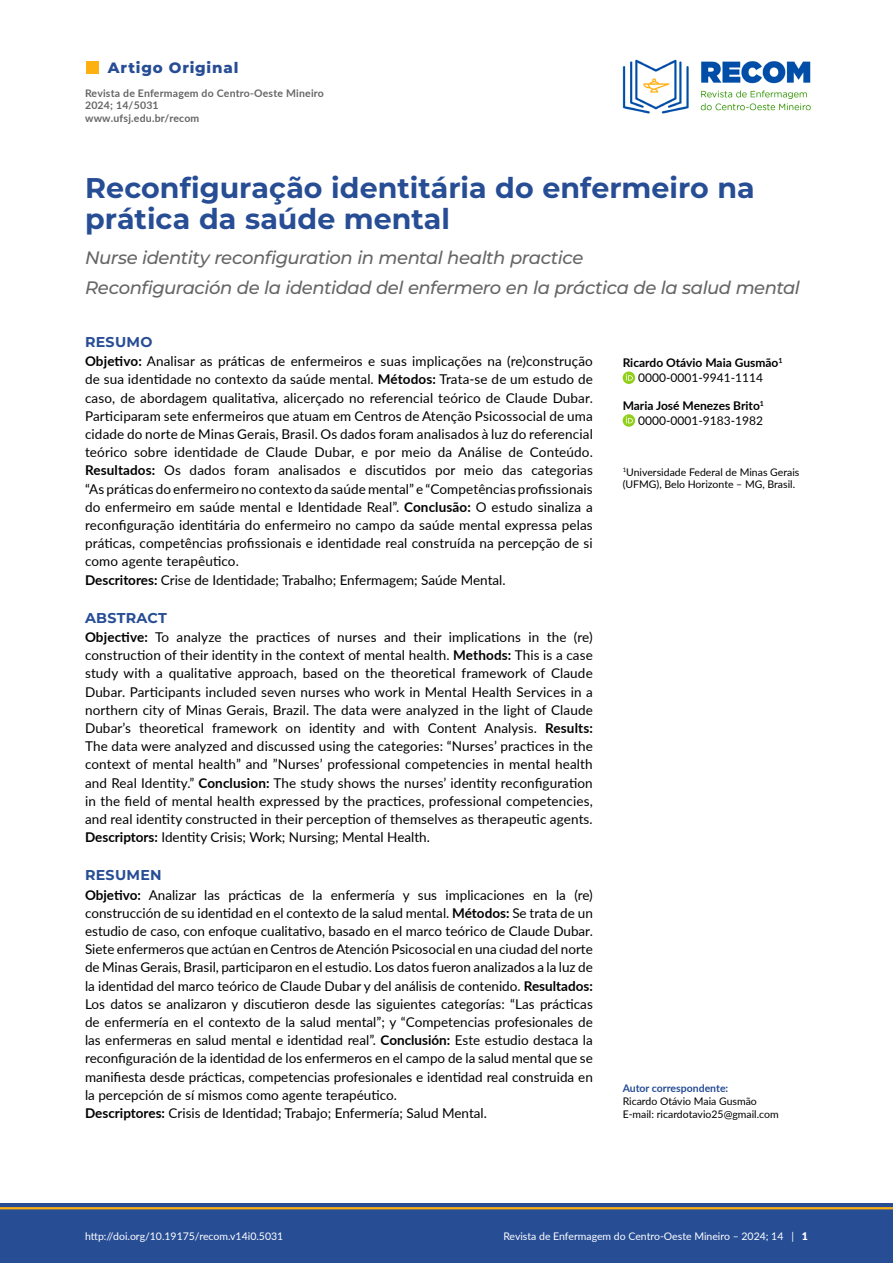
<style>
.page{position:relative;width:893px;height:1263px;background:#fff}
.page>*{position:absolute;margin:0;border:0;box-sizing:border-box;transform-origin:0 0}
.Titulo{font:700 28.5px/31.5px "Montserrat";color:#274d95}
.Tit_Estrangeiro{font:italic 500 18px "Montserrat";letter-spacing:-.025em;color:#666}
.Seção{font:800 15px "Montserrat";letter-spacing:.055em;color:#274d95}
.Tit_Resumo_Abstract_Resumen{font:700 14.25px "Montserrat";letter-spacing:.02em;color:#274d95}
.Resumo_Abstract_Resumen_txt{font:13.5px/18.1px "Lato";letter-spacing:.01em;color:#000;text-align:justify}
.Descritores_Keywords_Descriptor{font:13.5px "Lato";color:#000}
.Autor{font:700 12px "Lato";color:#000}
.Orcid{font:12px "Lato";color:#000}
.t1{font:10.5px "Lato";color:#fff}
.Iniciais{font:700 10.5px "Lato";letter-spacing:.02em;color:#666}
._1st_Filiação{font:10.5px/12.6px "Lato";color:#000}
.Autor_corresp_txt{font:10.5px "Lato";color:#000}
.Autor_corresp_tit{font:700 10.5px "Lato";color:#274d95}
.s1{font-weight:700}
.s2{font-weight:900}
</style>
<div class="page">
<div style="left:0;top:1203px;width:893px;height:60px;background:#274d95"></div>
<div style="left:86px;top:61px;width:13px;height:13px;background:#ffb011"></div>
<hr style="left:0;top:1207px;width:893px;height:2px;background:#ffb011">
<img style="left:623px;top:59px;width:188px;height:55px">
<svg style="left:623px;top:371px;width:12px;height:13px"></svg>
<svg style="left:626px;top:374px;width:7px;height:7px"></svg>
<svg style="left:623px;top:414px;width:12px;height:13px"></svg>
<svg style="left:626px;top:416px;width:7px;height:7px"></svg>
<p class="Seção" style="left:108px;top:57px;width:132px">Artigo Original</p>
<p class="Iniciais" style="left:85px;top:85px;width:240px">Revista de Enfermagem do Centro-Oeste Mineiro</p>
<p class="Iniciais" style="left:85px;top:98px;width:75px">2024; 14/5031</p>
<p class="Iniciais" style="left:85px;top:110px;width:116px">www.ufsj.edu.br/recom</p>
<p class="Titulo" style="left:85px;top:170px;width:671px">Reconfiguração identitária do enfermeiro na prática da saúde mental</p>
<p class="Tit_Estrangeiro" style="left:85px;top:245px;width:500px">Nurse identity reconfiguration in mental health practice</p>
<p class="Tit_Estrangeiro" style="left:85px;top:275px;width:716px">Reconfiguración de la identidad del enfermero en la práctica de la salud mental</p>
<p class="Tit_Resumo_Abstract_Resumen" style="left:85px;top:331px;width:69px">RESUMO</p>
<p class="Resumo_Abstract_Resumen_txt" style="left:85px;top:352px;width:509px"><span class="s1">Objetivo:</span> Analisar as práticas de enfermeiros e suas implicações na (re)construção de sua identidade no contexto da saúde mental. <span class="s1">Métodos:</span> Trata-se de um estudo de caso, de abordagem qualitativa, alicerçado no referencial teórico de Claude Dubar.<br>Participaram sete enfermeiros que atuam em Centros de Atenção Psicossocial de uma cidade do norte de Minas Gerais, Brasil. Os dados foram analisados à luz do referencial teórico sobre identidade de Claude Dubar, e por meio da Análise de Conteúdo.<br><span class="s1">Resultados:</span> Os dados foram analisados e discutidos por meio das categorias “As práticas do enfermeiro no contexto da saúde mental” e “Competências profissionais do enfermeiro em saúde mental e Identidade Real”. <span class="s1">Conclusão:</span> O estudo sinaliza a reconfiguração identitária do enfermeiro no campo da saúde mental expressa pelas práticas, competências profissionais e identidade real construída na percepção de si como agente terapêutico.</p>
<p class="Descritores_Keywords_Descriptor" style="left:85px;top:570px;width:422px"><span class="s1">Descritores:</span> Crise de Identidade; Trabalho; Enfermagem; Saúde Mental.</p>
<p class="Tit_Resumo_Abstract_Resumen" style="left:85px;top:607px;width:83px">ABSTRACT</p>
<p class="Resumo_Abstract_Resumen_txt" style="left:85px;top:627px;width:509px"><span class="s1">Objective:</span> To analyze the practices of nurses and their implications in the (re) construction of their identity in the context of mental health. <span class="s1">Methods:</span> This is a case study with a qualitative approach, based on the theoretical framework of Claude Dubar. Participants included seven nurses who work in Mental Health Services in a northern city of Minas Gerais, Brazil. The data were analyzed in the light of Claude Dubar’s theoretical framework on identity and with Content Analysis. <span class="s1">Results:<br></span>The data were analyzed and discussed using the categories: “Nurses’ practices in the context of mental health” and ”Nurses’ professional competencies in mental health and Real Identity.” <span class="s1">Conclusion:</span> The study shows the nurses’ identity reconfiguration in the field of mental health expressed by the practices, professional competencies, and real identity constructed in their perception of themselves as therapeutic agents.</p>
<p class="Descritores_Keywords_Descriptor" style="left:85px;top:827px;width:346px"><span class="s1">Descriptors:</span> Identity Crisis; Work; Nursing; Mental Health.</p>
<p class="Tit_Resumo_Abstract_Resumen" style="left:85px;top:865px;width:78px">RESUMEN</p>
<p class="Resumo_Abstract_Resumen_txt" style="left:85px;top:885px;width:509px"><span class="s1">Objetivo:</span> Analizar las prácticas de la enfermería y sus implicaciones en la (re) construcción de su identidad en el contexto de la salud mental. <span class="s1">Métodos:</span> Se trata de un estudio de caso, con enfoque cualitativo, basado en el marco teórico de Claude Dubar.<br>Siete enfermeros que actúan en Centros de Atención Psicosocial en una ciudad del norte de Minas Gerais, Brasil, participaron en el estudio. Los datos fueron analizados a la luz de la identidad del marco teórico de Claude Dubar y del análisis de contenido. <span class="s1">Resultados:<br></span>Los datos se analizaron y discutieron desde las siguientes categorías: “Las prácticas de enfermería en el contexto de la salud mental”; y “Competencias profesionales de las enfermeras en salud mental e identidad real”. <span class="s1">Conclusión:</span> Este estudio destaca la reconfiguración de la identidad de los enfermeros en el campo de la salud mental que se manifiesta desde prácticas, competencias profesionales e identidad real construida en la percepción de sí mismos como agente terapéutico.</p>
<p class="Descritores_Keywords_Descriptor" style="left:85px;top:1103px;width:403px"><span class="s1">Descriptores:</span> Crisis de Identidad; Trabajo; Enfermería; Salud Mental.</p>
<p class="Autor" style="left:623px;top:354px;width:161px">Ricardo Otávio Maia Gusmão<sup>1</sup></p>
<p class="Orcid" style="left:638px;top:369px;width:126px">0000-0001-9941-1114</p>
<p class="Autor" style="left:623px;top:396px;width:143px">Maria José Menezes Brito<sup>1</sup></p>
<p class="Orcid" style="left:638px;top:412px;width:126px">0000-0001-9183-1982</p>
<p class="_1st_Filiação" style="left:623px;top:465px;width:178px"><sup>1</sup>Universidade Federal de Minas Gerais (UFMG), Belo Horizonte – MG, Brasil.</p>
<p class="Autor_corresp_tit" style="left:623px;top:1081px;width:107px">Autor correspondente:</p>
<p class="Autor_corresp_txt" style="left:623px;top:1094px;width:136px">Ricardo Otávio Maia Gusmão</p>
<p class="Autor_corresp_txt" style="left:623px;top:1106px;width:158px">E-mail: ricardotavio25@gmail.com</p>
<p class="t1" style="left:85px;top:1228px;width:200px">http://doi.org/10.19175/recom.v14i0.5031</p>
<p class="t1" style="left:503px;top:1228px;width:306px">Revista de Enfermagem do Centro-Oeste Mineiro – 2024; 14 | <span class="s2">1</span></p>
</div>
